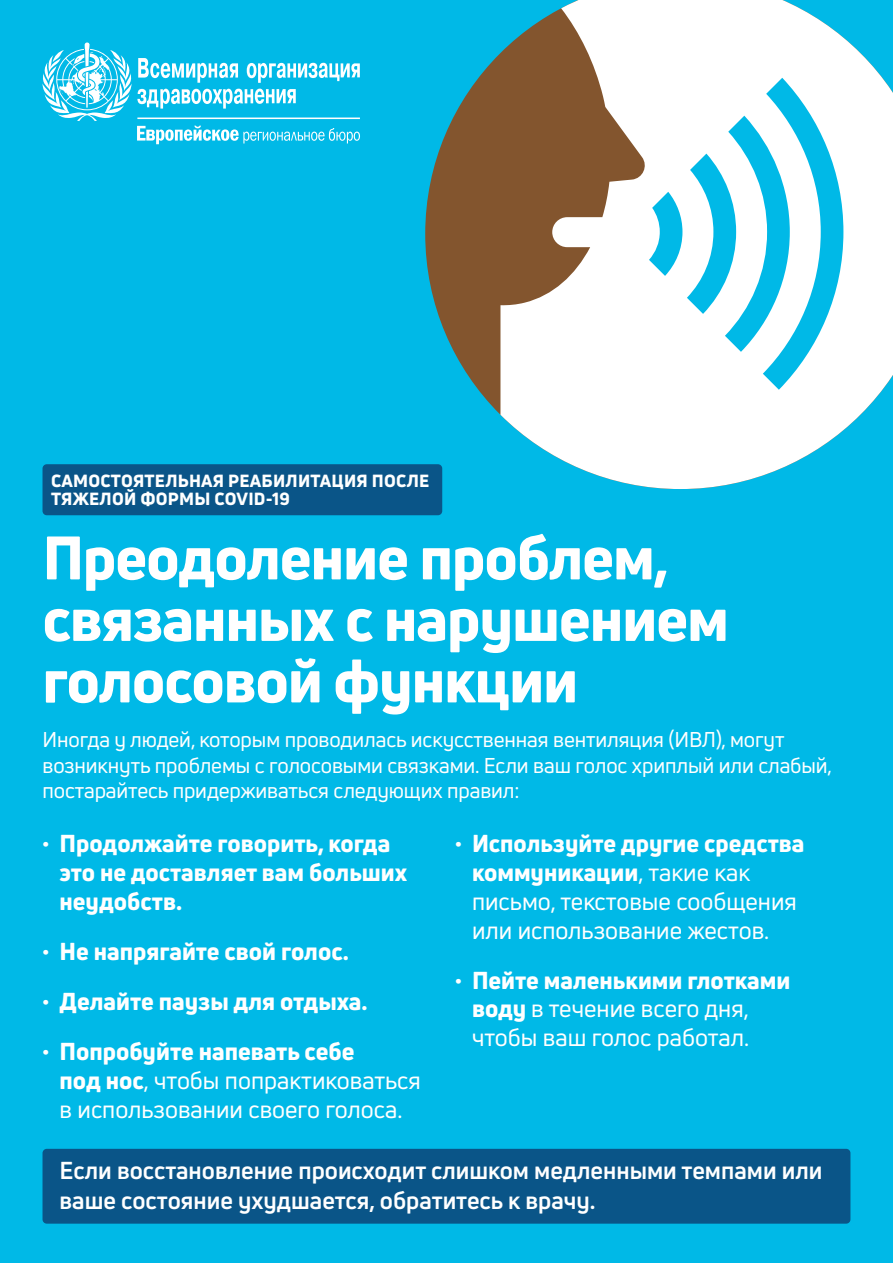
<style>
.page{position:relative;width:893px;height:1263px;background:#00b9e7}
.page>*{position:absolute;margin:0;border:0;box-sizing:border-box;transform-origin:0 0}
.t1{font:800 60px/61.5px "Uni Neue";letter-spacing:-.015em;color:#fff}
.t2{font:24px/28.8px "Uni Neue";color:#fff}
.t3{font:800 24px/28.8px "Uni Neue";color:#fff}
.t4{font:700 24px/30px "Uni Neue";color:#fff}
.t5{font:21px/25.5px "Uni Neue";letter-spacing:-.005em;color:#fff}
.t6{font:800 17.25px/18px "Uni Neue";letter-spacing:.015em;color:#fff}
.s1{font-weight:900}
.s2{font-weight:800}
</style>
<div class="page">
<div style="left:43px;top:464px;width:399px;height:51px;background:#0a5588;border-radius:4px"></div>
<div style="left:43px;top:1149px;width:807px;height:75px;background:#0a5588;border-radius:4px"></div>
<svg style="left:425px;top:53px;width:75px;height:436px;fill:#83552e"></svg>
<svg style="left:500px;top:0;width:393px;height:489px;background:#c4d3d1"></svg>
<svg style="left:649px;top:78px;width:194px;height:312px"></svg>
<svg style="left:42px;top:43px;width:318px;height:101px"></svg>
<hr style="left:137px;top:118px;width:223px;height:1px;background:#fff">
<p class="t6" style="left:51px;top:471px;width:380px">САМОСТОЯТЕЛЬНАЯ РЕАБИЛИТАЦИЯ ПОСЛЕ<br>ТЯЖЕЛОЙ ФОРМЫ COVID-19</p>
<p class="t1" style="left:43px;top:526px;width:688px">Преодоление проблем, связанных с нарушением голосовой функции</p>
<p class="t5" style="left:43px;top:727px;width:791px">Иногда у людей, которым проводилась искусственная вентиляция (ИВЛ), могут возникнуть проблемы с голосовыми связками. Если ваш голос хриплый или слабый, постарайтесь придерживаться следующих правил:</p>
<p class="t3" style="left:60px;top:829px;width:349px;text-indent:-17px"><span class="s1">·</span> Продолжайте говорить, когда это не доставляет вам больших неудобств.</p>
<p class="t3" style="left:43px;top:936px;width:308px"><span class="s1">·</span> Не напрягайте свой голос.</p>
<p class="t3" style="left:43px;top:986px;width:327px"><span class="s1">·</span> Делайте паузы для отдыха.</p>
<p class="t2" style="left:60px;top:1037px;width:363px;text-indent:-17px"><span class="s1">·</span> <span class="s2">Попробуйте напевать себе<br>под нос</span>, чтобы попрактиковаться в использовании своего голоса.</p>
<p class="t2" style="left:472px;top:829px;width:334px;text-indent:-17px"><span class="s1">·</span> <span class="s2">Используйте другие средства коммуникации</span>, такие как письмо, текстовые сообщения или использование жестов.</p>
<p class="t2" style="left:472px;top:965px;width:320px;text-indent:-17px"><span class="s1">·</span> <span class="s2">Пейте маленькими глотками воду</span> в течение всего дня, чтобы ваш голос работал.</p>
<p class="t4" style="left:60px;top:1155px;width:764px">Если восстановление происходит слишком медленными темпами или ваше состояние ухудшается, обратитесь к врачу.</p>
</div>
